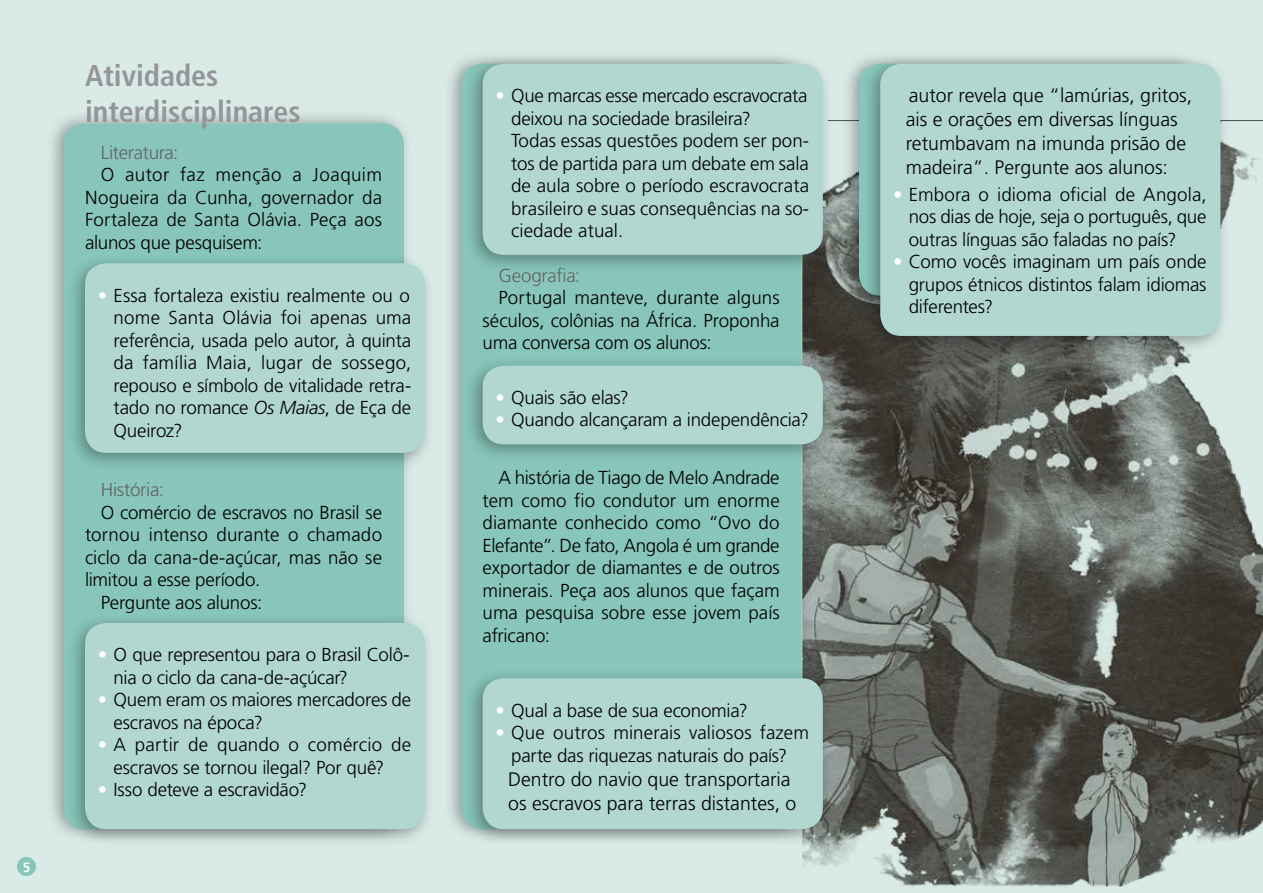
<style>
.page{position:relative;width:1263px;height:893px;background:#daebe7}
.page>*{position:absolute;margin:0;border:0;box-sizing:border-box;transform-origin:0 0}
.t1{font:700 condensed 30px/36px "Frutiger LT Std";color:#939598}
.t2{font:300 19.5px/24px "Frutiger LT Std";color:#000}
.t3{font:300 18.75px/22.5px "Frutiger LT Std";letter-spacing:-.01em;color:#000;text-align:justify}
.t4{font:300 18.75px "Frutiger LT Std";letter-spacing:-.015em;color:#636466}
.t5{font:700 13.5px "Frutiger LT Std";color:#fff}
.s1{color:#fff}
.s2{font-style:italic}
</style>
<div class="page">
<div style="left:17px;top:857px;width:19px;height:19px;background:#88c5ba;border-radius:50%"></div>
<img style="left:802px;top:121px;width:461px;height:766px">
<div style="left:443px;top:49px;width:369px;height:794px;background:#000;opacity:.33"></div>
<div style="left:461px;top:64px;width:340px;height:765px;background:#88c5ba;border-radius:21px"></div>
<div style="left:45px;top:109px;width:369px;height:735px;background:#000;opacity:.33"></div>
<div style="left:64px;top:123px;width:340px;height:706px;background:#88c5ba;border-radius:21px"></div>
<div style="left:66px;top:613px;width:369px;height:235px;background:#000;opacity:.33"></div>
<div style="left:85px;top:623px;width:340px;height:206px;background:#b1d7d0;border-radius:21px"></div>
<div style="left:66px;top:253px;width:369px;height:218px;background:#000;opacity:.33"></div>
<div style="left:85px;top:263px;width:340px;height:190px;background:#b1d7d0;border-radius:21px"></div>
<div style="left:840px;top:49px;width:369px;height:261px;background:#000;opacity:.33"></div>
<div style="left:464px;top:668px;width:369px;height:179px;background:#000;opacity:.33"></div>
<div style="left:483px;top:678px;width:340px;height:151px;background:#b1d7d0;border-radius:21px"></div>
<div style="left:464px;top:54px;width:369px;height:219px;background:#000;opacity:.33"></div>
<div style="left:483px;top:64px;width:340px;height:191px;background:#b1d7d0;border-radius:21px"></div>
<div style="left:464px;top:356px;width:369px;height:107px;background:#000;opacity:.33"></div>
<div style="left:483px;top:366px;width:340px;height:78px;background:#b1d7d0;border-radius:21px"></div>
<div style="left:862px;top:54px;width:368px;height:300px;background:#000;opacity:.33"></div>
<div style="left:880px;top:64px;width:340px;height:272px;background:#b1d7d0;border-radius:21px"></div>
<p class="t5" style="left:23px;top:859px;width:9px">5</p>
<h1 class="t1" style="left:85px;top:58px;width:217px">Atividades interdisciplinares</h1>
<p class="t4" style="left:101px;top:142px;width:79px">Literatura:</p>
<p class="t3" style="left:85px;top:164px;width:299px;text-indent:16px">O autor faz menção a Joaquim Nogueira da Cunha, governador da Fortaleza de Santa Olávia. Peça aos alunos que pesquisem:</p>
<p class="t3" style="left:114px;top:284px;width:299px;text-indent:-16px"><span class="s1">•</span> Essa fortaleza existiu realmente ou o nome Santa Olávia foi apenas uma referência, usada pelo autor, à quinta da família Maia, lugar de sossego, repouso e símbolo de vitalidade retra&shy;tado no romance <span class="s2">Os Maias</span>, de Eça de Queiroz?</p>
<p class="t4" style="left:101px;top:479px;width:65px">História:</p>
<p class="t3" style="left:101px;top:501px;width:283px">O comércio de escravos no Brasil se</p>
<p class="t3" style="left:85px;top:524px;width:299px">tornou intenso durante o chamado</p>
<p class="t3" style="left:85px;top:546px;width:299px">ciclo da cana-‑de-‑açúcar, mas não se</p>
<p class="t3" style="left:85px;top:569px;width:177px">limitou a esse período.</p>
<p class="t3" style="left:101px;top:591px;width:163px">Pergunte aos alunos:</p>
<p class="t3" style="left:114px;top:644px;width:298px;text-indent:-16px"><span class="s1">•</span> O que representou para o Brasil Colô&shy;nia o ciclo da cana-‑de-‑açúcar?</p>
<p class="t3" style="left:114px;top:689px;width:299px;text-indent:-16px"><span class="s1">•</span> Quem eram os maiores mercadores de escravos na época?</p>
<p class="t3" style="left:98px;top:734px;width:315px;text-align:center"><span class="s1">•</span> A partir de quando o comércio de escravos se tornou ilegal? Por quê?</p>
<p class="t3" style="left:98px;top:779px;width:211px"><span class="s1">•</span> Isso deteve a escravidão?</p>
<p class="t3" style="left:511px;top:85px;width:299px;text-align:left;text-indent:-16px"><span class="s1">•</span> Que marcas esse mercado escravocrata deixou na sociedade brasileira?<br>Todas essas questões podem ser pon&shy;tos de partida para um debate em sala de aula sobre o período escravocrata brasileiro e suas consequências na so&shy;ciedade atual.</p>
<p class="t4" style="left:498px;top:265px;width:83px">Geografia:</p>
<p class="t3" style="left:483px;top:287px;width:298px;text-indent:16px">Portugal manteve, durante alguns séculos, colônias na África. Proponha uma conversa com os alunos:</p>
<p class="t3" style="left:495px;top:386px;width:135px"><span class="s1">•</span> Quais são elas?</p>
<p class="t3" style="left:495px;top:409px;width:315px"><span class="s1">•</span> Quando alcançaram a independência?</p>
<p class="t3" style="left:483px;top:467px;width:299px;text-indent:16px">A história de Tiago de Melo Andrade tem como fio condutor um enorme diamante conhecido como “Ovo do Elefante”. De fato, Angola é um grande exportador de diamantes e de outros minerais. Peça aos alunos que façam uma pesquisa sobre esse jovem país africano:</p>
<p class="t3" style="left:495px;top:699px;width:254px"><span class="s1">•</span> Qual a base de sua economia?</p>
<p class="t3" style="left:495px;top:722px;width:315px;text-align:center"><span class="s1">•</span> Que outros minerais valiosos fazem parte das riquezas naturais do país?</p>
<p class="t2" style="left:508px;top:767px;width:290px">Dentro do navio que transportaria os escravos para terras distantes, o</p>
<p class="t2" style="left:906px;top:84px;width:288px">autor revela que “lamúrias, gritos, ais e orações em diversas línguas retumbavam na imunda prisão de madeira”. Pergunte aos alunos:</p>
<p class="t3" style="left:909px;top:183px;width:299px;text-indent:-16px"><span class="s1">•</span> Embora o idioma oficial de Angola, nos dias de hoje, seja o português, que outras línguas são faladas no país?</p>
<p class="t3" style="left:909px;top:251px;width:299px;text-indent:-16px"><span class="s1">•</span> Como vocês imaginam um país onde grupos étnicos distintos falam idiomas diferentes?</p>
</div>
